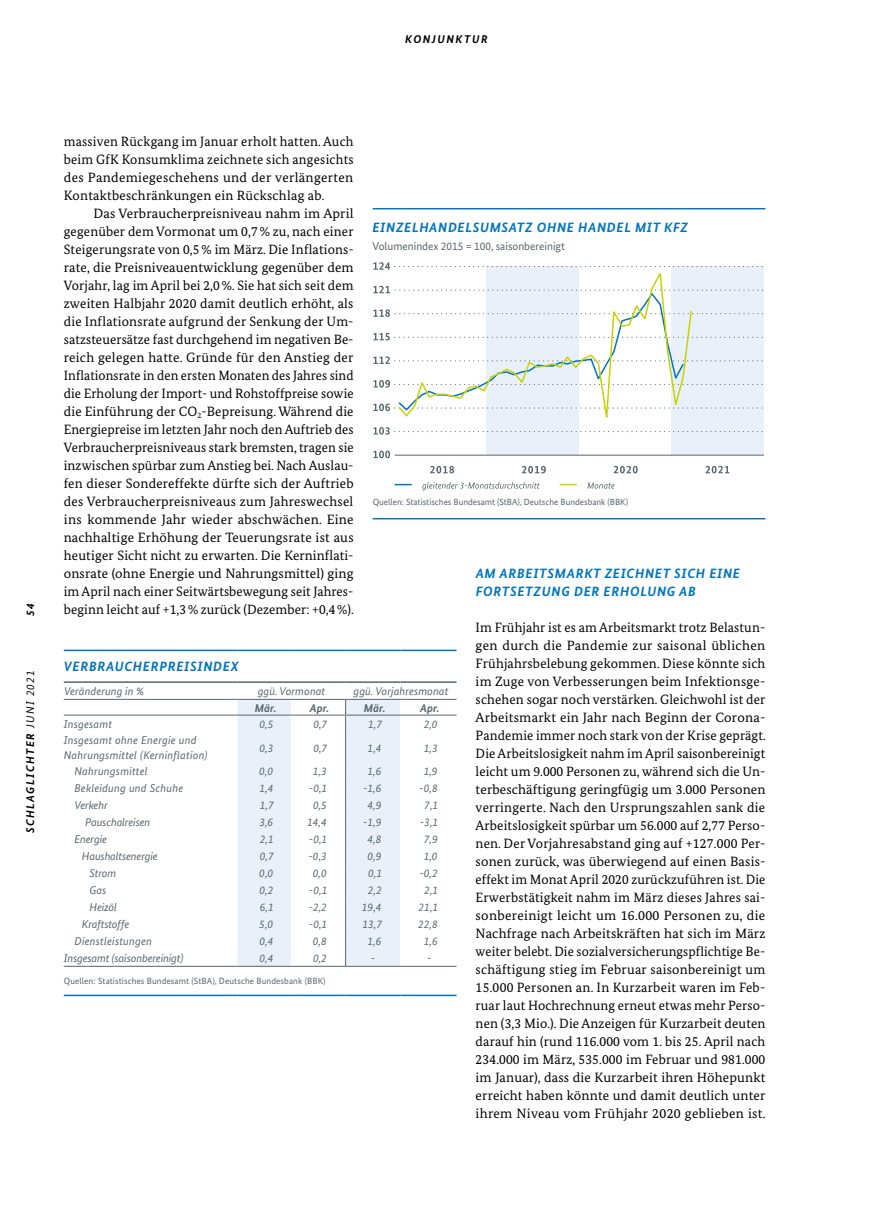
<style>
.page{position:relative;width:893px;height:1212px;background:#fff}
.page>*{position:absolute;margin:0;border:0;box-sizing:border-box;transform-origin:0 0}
.t1{font:13.5px/18px "Bundes Serif";letter-spacing:.02em;color:#000;text-align:justify}
.t2{font:italic 700 13.5px/18px "Bundes Sans";letter-spacing:.05em;color:#0075be}
.t3{font:italic 11.25px/15.8px "Bundes Sans";letter-spacing:.005em;color:#57666d}
.t4{font:11.25px "Bundes Sans";color:#57666d}
.t5{font:italic 700 11.25px "Bundes Sans";letter-spacing:.135em;color:#000}
.t6{font:italic 700 11.25px "Bundes Sans";letter-spacing:.005em;color:#57666d}
.t7{font:9px "Bundes Sans";color:#57666d}
.s1{font-weight:400}
</style>
<div class="page">
<div style="left:487px;top:267px;width:92px;height:188px;background:#e9f0fa"></div>
<div style="left:671px;top:267px;width:93px;height:188px;background:#e9f0fa"></div>
<hr style="left:395px;top:455px;width:369px;height:1px;background:#57666d">
<svg style="left:395px;top:484px;width:17px;height:1px"></svg>
<svg style="left:560px;top:484px;width:17px;height:1px"></svg>
<svg style="left:422px;top:482px;width:118px;height:8px"></svg>
<svg style="left:587px;top:482px;width:27px;height:7px"></svg>
<svg style="left:373px;top:262px;width:391px;height:8px"></svg>
<svg style="left:373px;top:286px;width:391px;height:126px"></svg>
<svg style="left:373px;top:427px;width:390px;height:8px"></svg>
<svg style="left:373px;top:451px;width:17px;height:7px"></svg>
<svg style="left:522px;top:466px;width:24px;height:7px"></svg>
<svg style="left:430px;top:466px;width:24px;height:7px"></svg>
<svg style="left:614px;top:466px;width:24px;height:7px"></svg>
<svg style="left:705px;top:466px;width:24px;height:7px"></svg>
<hr style="left:373px;top:518px;width:392px;height:1px;background:#0075be">
<hr style="left:373px;top:208px;width:392px;height:1px;background:#0075be">
<hr style="left:64px;top:994px;width:174px;height:2px;background:#0075be">
<hr style="left:238px;top:994px;width:53px;height:2px;background:#0075be">
<hr style="left:291px;top:994px;width:55px;height:2px;background:#0075be">
<hr style="left:346px;top:994px;width:54px;height:2px;background:#0075be">
<hr style="left:400px;top:994px;width:56px;height:2px;background:#0075be">
<svg style="left:64px;top:650px;width:392px;height:316px"></svg>
<hr style="left:64px;top:966px;width:174px;height:1px;background:#57666d">
<hr style="left:238px;top:966px;width:53px;height:1px;background:#57666d">
<hr style="left:291px;top:966px;width:55px;height:1px;background:#57666d">
<hr style="left:346px;top:966px;width:54px;height:1px;background:#57666d">
<hr style="left:400px;top:966px;width:56px;height:1px;background:#57666d">
<p class="t5" style="left:405px;top:32px;width:84px">KONJUNKTUR</p>
<p class="t5" style="left:24px;top:616px;width:14px;rotate:-90deg">54</p>
<p class="t5" style="left:24px;top:833px;width:164px;rotate:-90deg">SCHLAGLICHTER <span class="s1">JUNI 2021</span></p>
<p class="t1" style="left:64px;top:132px;width:291px">massiven Rückgang im Januar erholt hatten. Auch beim GfK Konsumklima zeichnete sich angesichts des Pandemiegeschehens und der verlängerten Kontaktbeschränkungen ein Rückschlag ab.</p>
<p class="t1" style="left:64px;top:204px;width:292px;text-indent:30px">Das Verbraucherpreisniveau nahm im April gegenüber dem Vormonat um 0,7 % zu, nach einer Steigerungsrate von 0,5 % im März. Die Inflations&shy;rate, die Preisniveauentwicklung gegenüber dem Vorjahr, lag im April bei 2,0 %. Sie hat sich seit dem zweiten Halbjahr 2020 damit deutlich erhöht, als die Inflationsrate aufgrund der Senkung der Um&shy;satzsteuersätze fast durchgehend im negativen Be&shy;reich gelegen hatte. Gründe für den Anstieg der Inflationsrate in den ersten Monaten des Jahres sind die Erholung der Import- und Rohstoffpreise sowie die Einführung der CO<sub>2</sub>-Bepreisung. Während die Energiepreise im letzten Jahr noch den Auftrieb des Verbraucherpreisniveaus stark bremsten, tragen sie inzwischen spürbar zum Anstieg bei. Nach Auslau&shy;fen dieser Sondereffekte dürfte sich der Auftrieb des Verbraucherpreisniveaus zum Jahreswechsel ins kommende Jahr wieder abschwächen. Eine nachhaltige Erhöhung der Teuerungsrate ist aus heutiger Sicht nicht zu erwarten. Die Kerninflati&shy;onsrate (ohne Energie und Nahrungsmittel) ging im April nach einer Seitwärtsbewegung seit Jahres&shy;beginn leicht auf +1,3% zurück (Dezember: +0,4%).</p>
<p class="t2" style="left:372px;top:219px;width:317px">EINZELHANDELSUMSATZ OHNE HANDEL MIT KFZ</p>
<p class="t4" style="left:372px;top:239px;width:194px">Volumenindex 2015 = 100, saisonbereinigt</p>
<p class="t7" style="left:373px;top:496px;width:257px">Quellen: Statistisches Bundesamt (StBA), Deutsche Bundesbank (BBK)</p>
<p class="t2" style="left:476px;top:564px;width:266px">AM ARBEITSMARKT ZEICHNET SICH EINE<br>FORTSETZUNG DER ERHOLUNG AB</p>
<p class="t1" style="left:476px;top:618px;width:292px">Im Frühjahr ist es am Arbeitsmarkt trotz Belastun&shy;gen durch die Pandemie zur saisonal üblichen Frühjahrsbelebung gekommen. Diese könnte sich im Zuge von Verbesserungen beim Infektionsge&shy;schehen sogar noch verstärken. Gleichwohl ist der Arbeitsmarkt ein Jahr nach Beginn der Corona-Pandemie immer noch stark von der Krise geprägt.<br>Die Arbeitslosigkeit nahm im April saisonbereinigt leicht um 9.000 Personen zu, während sich die Un&shy;terbeschäftigung geringfügig um 3.000 Personen verringerte. Nach den Ursprungszahlen sank die Arbeitslosigkeit spürbar um 56.000 auf 2,77 Perso&shy;nen. Der Vorjahresabstand ging auf +127.000 Per&shy;sonen zurück, was überwiegend auf einen Basis&shy;effekt im Monat April 2020 zurückzuführen ist. Die Erwerbstätigkeit nahm im März dieses Jahres sai&shy;sonbereinigt leicht um 16.000 Personen zu, die Nachfrage nach Arbeitskräften hat sich im März weiter belebt. Die sozialversicherungspflichtige Be&shy;schäftigung stieg im Februar saisonbereinigt um 15.000 Personen an. In Kurzarbeit waren im Feb&shy;ruar laut Hochrechnung erneut etwas mehr Perso&shy;nen (3,3 Mio.). Die Anzeigen für Kurzarbeit deuten darauf hin (rund 116.000 vom 1. bis 25. April nach 234.000 im März, 535.000 im Februar und 981.000 im Januar), dass die Kurzarbeit ihren Höhepunkt erreicht haben könnte und damit deutlich unter ihrem Niveau vom Frühjahr 2020 geblieben ist.</p>
<p class="t2" style="left:64px;top:657px;width:176px">VERBRAUCHERPREISINDEX</p>
<p class="t3" style="left:64px;top:683px;width:81px">Veränderung in %</p>
<p class="t3" style="left:258px;top:683px;width:69px">ggü. Vormonat</p>
<p class="t3" style="left:354px;top:683px;width:96px">ggü. Vorjahresmonat</p>
<p class="t6" style="left:255px;top:701px;width:23px">Mär.</p>
<p class="t6" style="left:310px;top:701px;width:21px">Apr.</p>
<p class="t6" style="left:364px;top:701px;width:23px">Mär.</p>
<p class="t6" style="left:420px;top:701px;width:21px">Apr.</p>
<p class="t3" style="left:64px;top:716px;width:50px">Insgesamt</p>
<p class="t3" style="left:260px;top:716px;width:15px">0,5</p>
<p class="t3" style="left:313px;top:716px;width:15px">0,7</p>
<p class="t3" style="left:368px;top:716px;width:15px">1,7</p>
<p class="t3" style="left:424px;top:716px;width:15px">2,0</p>
<p class="t3" style="left:64px;top:732px;width:145px">Insgesamt ohne Energie und<br>Nahrungsmittel (Kerninflation)</p>
<p class="t3" style="left:259px;top:740px;width:15px">0,3</p>
<p class="t3" style="left:313px;top:740px;width:15px">0,7</p>
<p class="t3" style="left:368px;top:740px;width:15px">1,4</p>
<p class="t3" style="left:424px;top:740px;width:15px">1,3</p>
<p class="t3" style="left:74px;top:763px;width:75px">Nahrungsmittel</p>
<p class="t3" style="left:259px;top:763px;width:15px">0,0</p>
<p class="t3" style="left:313px;top:763px;width:15px">1,3</p>
<p class="t3" style="left:368px;top:763px;width:15px">1,6</p>
<p class="t3" style="left:424px;top:763px;width:15px">1,9</p>
<p class="t3" style="left:74px;top:780px;width:110px">Bekleidung und Schuhe</p>
<p class="t3" style="left:259px;top:780px;width:15px">1,4</p>
<p class="t3" style="left:309px;top:780px;width:20px">-0,1</p>
<p class="t3" style="left:363px;top:780px;width:20px">-1,6</p>
<p class="t3" style="left:419px;top:780px;width:20px">-0,8</p>
<p class="t3" style="left:74px;top:797px;width:35px">Verkehr</p>
<p class="t3" style="left:260px;top:797px;width:15px">1,7</p>
<p class="t3" style="left:313px;top:797px;width:15px">0,5</p>
<p class="t3" style="left:368px;top:797px;width:15px">4,9</p>
<p class="t3" style="left:424px;top:797px;width:15px">7,1</p>
<p class="t3" style="left:85px;top:814px;width:67px">Pauschalreisen</p>
<p class="t3" style="left:259px;top:814px;width:15px">3,6</p>
<p class="t3" style="left:307px;top:814px;width:21px">14,4</p>
<p class="t3" style="left:363px;top:814px;width:20px">-1,9</p>
<p class="t3" style="left:420px;top:814px;width:20px">-3,1</p>
<p class="t3" style="left:74px;top:831px;width:34px">Energie</p>
<p class="t3" style="left:260px;top:831px;width:15px">2,1</p>
<p class="t3" style="left:309px;top:831px;width:20px">-0,1</p>
<p class="t3" style="left:368px;top:831px;width:15px">4,8</p>
<p class="t3" style="left:424px;top:831px;width:15px">7,9</p>
<p class="t3" style="left:82px;top:848px;width:77px">Haushaltsenergie</p>
<p class="t3" style="left:260px;top:848px;width:15px">0,7</p>
<p class="t3" style="left:308px;top:848px;width:20px">-0,3</p>
<p class="t3" style="left:368px;top:848px;width:15px">0,9</p>
<p class="t3" style="left:424px;top:848px;width:15px">1,0</p>
<p class="t3" style="left:90px;top:865px;width:28px">Strom</p>
<p class="t3" style="left:259px;top:865px;width:15px">0,0</p>
<p class="t3" style="left:313px;top:865px;width:15px">0,0</p>
<p class="t3" style="left:368px;top:865px;width:15px">0,1</p>
<p class="t3" style="left:419px;top:865px;width:20px">-0,2</p>
<p class="t3" style="left:90px;top:882px;width:18px">Gas</p>
<p class="t3" style="left:260px;top:882px;width:15px">0,2</p>
<p class="t3" style="left:309px;top:882px;width:20px">-0,1</p>
<p class="t3" style="left:368px;top:882px;width:15px">2,2</p>
<p class="t3" style="left:424px;top:882px;width:15px">2,1</p>
<p class="t3" style="left:90px;top:899px;width:29px">Heizöl</p>
<p class="t3" style="left:260px;top:899px;width:15px">6,1</p>
<p class="t3" style="left:309px;top:899px;width:20px">-2,2</p>
<p class="t3" style="left:362px;top:899px;width:21px">19,4</p>
<p class="t3" style="left:419px;top:899px;width:21px">21,1</p>
<p class="t3" style="left:82px;top:916px;width:49px">Kraftstoffe</p>
<p class="t3" style="left:259px;top:916px;width:15px">5,0</p>
<p class="t3" style="left:309px;top:916px;width:20px">-0,1</p>
<p class="t3" style="left:362px;top:916px;width:21px">13,7</p>
<p class="t3" style="left:418px;top:916px;width:21px">22,8</p>
<p class="t3" style="left:74px;top:933px;width:79px">Dienstleistungen</p>
<p class="t3" style="left:259px;top:933px;width:15px">0,4</p>
<p class="t3" style="left:313px;top:933px;width:15px">0,8</p>
<p class="t3" style="left:368px;top:933px;width:15px">1,6</p>
<p class="t3" style="left:424px;top:933px;width:15px">1,6</p>
<p class="t3" style="left:64px;top:950px;width:121px">Insgesamt (saisonbereinigt)</p>
<p class="t3" style="left:259px;top:950px;width:15px">0,4</p>
<p class="t3" style="left:313px;top:950px;width:15px">0,2</p>
<p class="t3" style="left:371px;top:950px;width:6px">-</p>
<p class="t3" style="left:427px;top:950px;width:6px">-</p>
<p class="t7" style="left:64px;top:975px;width:263px">Quellen: Statistisches Bundesamt (StBA), Deutsche Bundesbank (BBK)</p>
</div>
